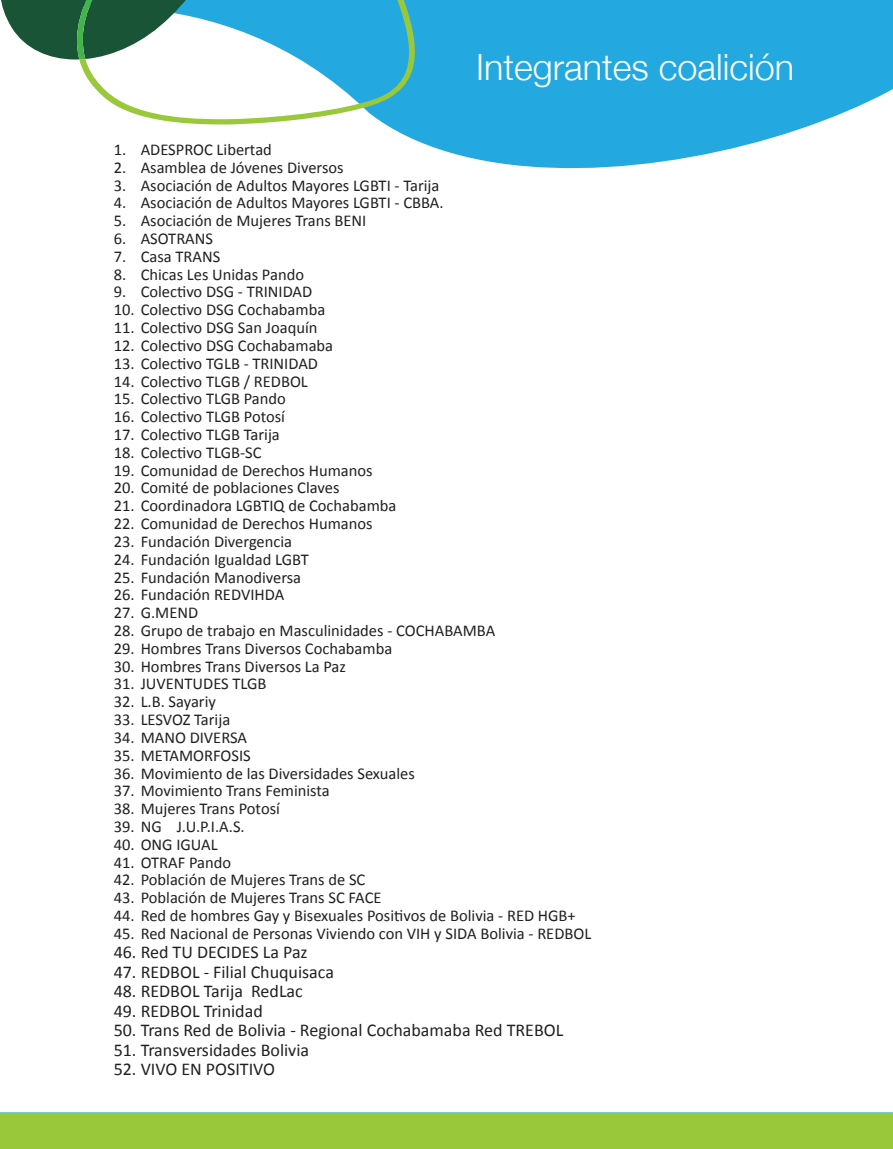
<style>
.page{position:relative;width:893px;height:1149px;background:#fff}
.page>*{position:absolute;margin:0;border:0;box-sizing:border-box;transform-origin:0 0}
.t1{font:300 36px "Helvetica Neue";color:#fff}
.t2{font:18px "Calibri";color:#231f20}
.t3{font:16.5px "Calibri";color:#231f20}
</style>
<div class="page">
<svg style="left:67px;top:0;width:826px;height:169px;fill:#23a9e0"></svg>
<svg style="left:79px;top:0;width:355px;height:124px"></svg>
<svg style="left:1px;top:0;width:222px;height:59px"></svg>
<div style="left:0;top:1112px;width:893px;height:36px;background:#99c83b"></div>
<h1 class="t1" style="left:476px;top:38px;width:320px">Integrantes coalición</h1>
<p class="t3" style="left:114px;top:138px;width:160px">1. ADESPROC Libertad</p>
<p class="t3" style="left:114px;top:156px;width:231px">2. Asamblea de Jóvenes Diversos</p>
<p class="t3" style="left:114px;top:173px;width:327px">3. Asociación de Adultos Mayores LGBTI - Tarija</p>
<p class="t3" style="left:114px;top:191px;width:332px">4. Asociación de Adultos Mayores LGBTI - CBBA.</p>
<p class="t3" style="left:114px;top:209px;width:254px">5. Asociación de Mujeres Trans BENI</p>
<p class="t3" style="left:114px;top:227px;width:101px">6. ASOTRANS</p>
<p class="t3" style="left:114px;top:245px;width:108px">7. Casa TRANS</p>
<p class="t3" style="left:114px;top:262px;width:192px">8. Chicas Les Unidas Pando</p>
<p class="t3" style="left:114px;top:280px;width:200px">9. Colectivo DSG - TRINIDAD</p>
<p class="t3" style="left:114px;top:298px;width:213px">10. Colectivo DSG Cochabamba</p>
<p class="t3" style="left:114px;top:316px;width:205px">11. Colectivo DSG San Joaquín</p>
<p class="t3" style="left:114px;top:334px;width:221px">12. Colectivo DSG Cochabamaba</p>
<p class="t3" style="left:114px;top:351px;width:206px">13. Colectivo TGLB - TRINIDAD</p>
<p class="t3" style="left:114px;top:369px;width:196px">14. Colectivo TLGB / REDBOL</p>
<p class="t3" style="left:114px;top:387px;width:174px">15. Colectivo TLGB Pando</p>
<p class="t3" style="left:114px;top:405px;width:173px">16. Colectivo TLGB Potosí</p>
<p class="t3" style="left:114px;top:423px;width:168px">17. Colectivo TLGB Tarija</p>
<p class="t3" style="left:114px;top:440px;width:149px">18. Colectivo TLGB-SC</p>
<p class="t3" style="left:114px;top:458px;width:260px">19. Comunidad de Derechos Humanos</p>
<p class="t3" style="left:114px;top:476px;width:227px">20. Comité de poblaciones Claves</p>
<p class="t3" style="left:114px;top:494px;width:284px">21. Coordinadora LGBTIQ de Cochabamba</p>
<p class="t3" style="left:114px;top:512px;width:260px">22. Comunidad de Derechos Humanos</p>
<p class="t3" style="left:114px;top:529px;width:180px">23. Fundación Divergencia</p>
<p class="t3" style="left:114px;top:547px;width:197px">24. Fundación Igualdad LGBT</p>
<p class="t3" style="left:114px;top:565px;width:189px">25. Fundación Manodiversa</p>
<p class="t3" style="left:114px;top:583px;width:172px">26. Fundación REDVIHDA</p>
<p class="t3" style="left:114px;top:601px;width:86px">27. G.MEND</p>
<p class="t3" style="left:114px;top:619px;width:383px">28. Grupo de trabajo en Masculinidades - COCHABAMBA</p>
<p class="t3" style="left:114px;top:636px;width:280px">29. Hombres Trans Diversos Cochabamba</p>
<p class="t3" style="left:114px;top:654px;width:234px">30. Hombres Trans Diversos La Paz</p>
<p class="t3" style="left:114px;top:672px;width:154px">31. JUVENTUDES TLGB</p>
<p class="t3" style="left:114px;top:690px;width:104px">32. L.B. Sayariy</p>
<p class="t3" style="left:114px;top:708px;width:118px">33. LESVOZ Tarija</p>
<p class="t3" style="left:114px;top:725px;width:135px">34. MANO DIVERSA</p>
<p class="t3" style="left:114px;top:743px;width:139px">35. METAMORFOSIS</p>
<p class="t3" style="left:114px;top:761px;width:303px">36. Movimiento de las Diversidades Sexuales</p>
<p class="t3" style="left:114px;top:779px;width:218px">37. Movimiento Trans Feminista</p>
<p class="t3" style="left:114px;top:797px;width:168px">38. Mujeres Trans Potosí</p>
<p class="t3" style="left:114px;top:814px;width:133px">39. NG J.U.P.I.A.S.</p>
<p class="t3" style="left:114px;top:832px;width:105px">40. ONG IGUAL</p>
<p class="t3" style="left:114px;top:850px;width:119px">41. OTRAF Pando</p>
<p class="t3" style="left:114px;top:868px;width:253px">42. Población de Mujeres Trans de SC</p>
<p class="t3" style="left:114px;top:886px;width:269px">43. Población de Mujeres Trans SC FACE</p>
<p class="t3" style="left:114px;top:903px;width:464px">44. Red de hombres Gay y Bisexuales Positivos de Bolivia - RED HGB+</p>
<p class="t3" style="left:114px;top:921px;width:479px">45. Red Nacional de Personas Viviendo con VIH y SIDA Bolivia - REDBOL</p>
<p class="t2" style="left:114px;top:939px;width:196px">46. Red TU DECIDES La Paz</p>
<p class="t2" style="left:114px;top:959px;width:222px">47. REDBOL - Filial Chuquisaca</p>
<p class="t2" style="left:114px;top:978px;width:191px">48. REDBOL Tarija RedLac</p>
<p class="t2" style="left:114px;top:997px;width:151px">49. REDBOL Trinidad</p>
<p class="t2" style="left:114px;top:1017px;width:451px">50. Trans Red de Bolivia - Regional Cochabamaba Red TREBOL</p>
<p class="t2" style="left:114px;top:1036px;width:197px">51. Transversidades Bolivia</p>
<p class="t2" style="left:114px;top:1056px;width:163px">52. VIVO EN POSITIVO</p>
</div>
